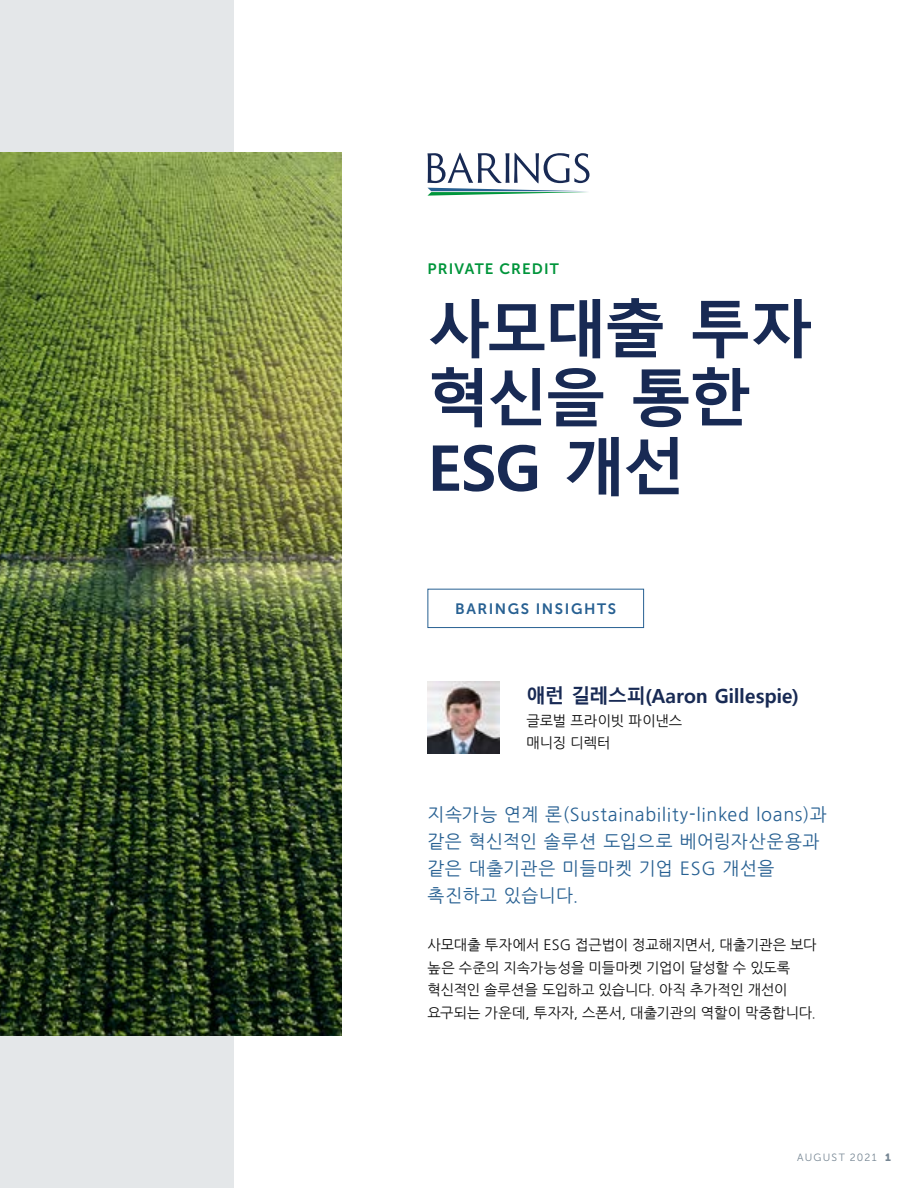
<style>
.page{position:relative;width:918px;height:1188px;background:#fff}
.page>*{position:absolute;margin:0;border:0;box-sizing:border-box;transform-origin:0 0}
.t1{font:700 63px/69px "Malgun Gothic";letter-spacing:-.06em;color:#182a54}
.t2{font:700 19.5px "Malgun Gothic";color:#182a54}
.t3{font:18px/27px "Nanum Gothic";letter-spacing:.035em;color:#276092}
.t4{font:15px "Museo Sans 700";letter-spacing:.105em;color:#276092}
.t5{font:15px "Museo Sans 700";letter-spacing:.075em;color:#00953b}
.t6{font:14.25px/22.5px "Nanum Gothic";letter-spacing:-.005em;color:#0d0d0d}
.t7{font:10.5px "Museo Sans 300";letter-spacing:.115em;color:#768693}
.s1{font-family:"Museo Sans 900"}
</style>
<div class="page">
<div style="left:0;top:0;width:234px;height:1188px;background:#e4e7e9"></div>
<img style="left:0;top:153px;width:341px;height:882px">
<div style="left:428px;top:589px;width:216px;height:39px;border:1px solid #276092"></div>
<img style="left:428px;top:682px;width:72px;height:72px">
<svg style="left:427px;top:153px;width:163px;height:43px"></svg>
<p class="t5" style="left:428px;top:260px;width:133px">PRIVATE CREDIT</p>
<h1 class="t1" style="left:428px;top:296px;width:387px">사모대출 투자 혁신을 통한<br>ESG 개선</h1>
<p class="t4" style="left:455px;top:600px;width:162px">BARINGS INSIGHTS</p>
<h2 class="t2" style="left:526px;top:685px;width:274px">애런 길레스피(Aaron Gillespie)</h2>
<p class="t6" style="left:526px;top:710px;width:157px">글로벌 프라이빗 파이낸스 매니징 디렉터</p>
<p class="t3" style="left:428px;top:802px;width:401px">지속가능 연계 론(Sustainability-linked loans)과 같은 혁신적인 솔루션 도입으로 베어링자산운용과 같은 대출기관은 미들마켓 기업 ESG 개선을 촉진하고 있습니다.</p>
<p class="t6" style="left:428px;top:935px;width:391px">사모대출 투자에서 ESG 접근법이 정교해지면서, 대출기관은 보다 높은 수준의 지속가능성을 미들마켓 기업이 달성할 수 있도록 혁신적인 솔루션을 도입하고 있습니다. 아직 추가적인 개선이 요구되는 가운데, 투자자, 스폰서, 대출기관의 역할이 막중합니다.</p>
<p class="t7" style="left:797px;top:1152px;width:95px">AUGUST 2021 <span class="s1">1</span></p>
</div>
